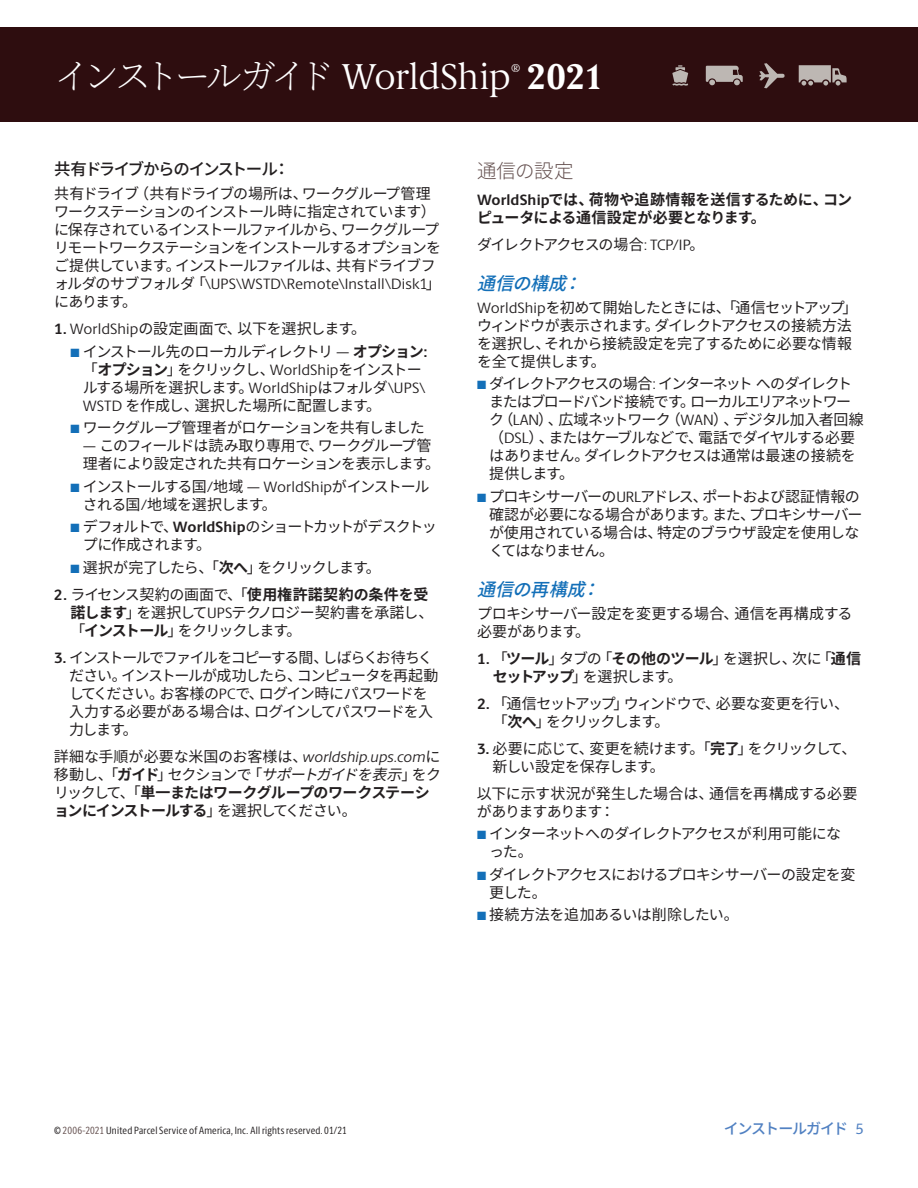
<style>
.page{position:relative;width:918px;height:1188px;background:#fff}
.page>*{position:absolute;margin:0;border:0;box-sizing:border-box;transform-origin:0 0}
.t1{font:200 36px "Noto Serif CJ Kjp";letter-spacing:-.14em;color:#fff}
.t2{font:300 19.5px "Noto Sans CJ Kjp";letter-spacing:-.01em;color:#64504f}
.t3{font:italic 500 18px "Noto Sans CJ Kjp";color:#136fb8}
.t4{font:500 16.5px "Noto Sans CJ Kjp";letter-spacing:-.095em;color:#231f20}
.t5{font:15px/18px "Noto Sans CJ Kjp";letter-spacing:-.06em;color:#231f20}
.t6{font:15px/18px "Noto Sans CJ Kjp";letter-spacing:-.08em;color:#231f20}
.t7{font:15px/18px "Noto Sans CJ Kjp";letter-spacing:-.015em;color:#231f20}
.t8{font:15px/18px "Noto Sans CJ Kjp";letter-spacing:-.02em;color:#231f20}
.t9{font:15px/18px "Noto Sans CJ Kjp";letter-spacing:-.025em;color:#231f20}
.t10{font:700 15px/18px "Noto Sans CJ Kjp";letter-spacing:-.015em;color:#231f20}
.t11{font:15px "UPS Berlingske Sans";letter-spacing:.01em;color:#231f20}
.t12{font:500 15px "Noto Sans CJ Kjp";letter-spacing:-.085em;color:#5181c2}
.t13{font:10.5px "UPS Berlingske Sans Cn";letter-spacing:.02em;color:#231f20}
.s1{font-family:"UPS Berlingske Serif Tx"}
.s2{font-family:"UPS Berlingske Serif Tx";font-weight:700}
.s3{font-family:"Noto Sans CJ Kjp"}
.s4{font-family:"UPS Berlingske Sans";font-weight:700}
.s5{font-family:"UPS Berlingske Sans"}
.s6{color:#136fb8}
.s7{font-weight:700}
.s8{font-family:"UPS Berlingske Sans";font-style:italic}
.s9{font-style:italic}
.s10{color:#64504f}
</style>
<div class="page">
<div style="left:0;top:27px;width:918px;height:95px;background:#2e0d0f"></div>
<svg style="left:672px;top:65px;width:16px;height:21px"></svg>
<svg style="left:706px;top:66px;width:37px;height:20px"></svg>
<svg style="left:759px;top:63px;width:26px;height:25px"></svg>
<svg style="left:799px;top:65px;width:48px;height:21px"></svg>
<h1 class="t1" style="left:54px;top:55px;width:551px">インストールガイド <span class="s1">WorldShip</span><sup>®</sup> <span class="s2">2021</span></h1>
<p class="t4" style="left:54px;top:160px;width:237px">共有ドライブからのインストール：</p>
<p class="t5" style="left:54px;top:185px;width:389px">共有ドライブ（共有ドライブの場所は、ワークグループ管理ワークステーションのインストール時に指定されています）に保存されているインストールファイルから、ワークグループリモートワークステーションをインストールするオプションをご提供しています。インストールファイルは、共有ドライブフ</p>
<p class="t11" style="left:54px;top:274px;width:388px"><span class="s3">ォルダのサブフォルダ「</span>\UPS\WSTD\Remote\Install\Disk1<span class="s3">」</span></p>
<p class="t5" style="left:54px;top:293px;width:85px">にあります。</p>
<p class="t8" style="left:54px;top:320px;width:314px"><span class="s4">1.</span> <span class="s5">WorldShip</span>の設定画面で、以下を選択します。</p>
<p class="t5" style="left:83px;top:342px;width:346px;text-indent:-12px"><span class="s6">■</span> インストール先のローカルディレクトリ — <span class="s7">オプション</span><span class="s4">:</span>「<span class="s7">オプション</span>」をクリックし、<span class="s5">WorldShip</span>をインストールする場所を選択します。<span class="s5">WorldShip</span>はフォルダ<span class="s5">\UPS\<br>WSTD</span> を作成し、選択した場所に配置します。</p>
<p class="t5" style="left:70px;top:419px;width:356px"><span class="s6">■</span> ワークグループ管理者がロケーションを共有しました</p>
<p class="t5" style="left:83px;top:437px;width:359px">— このフィールドは読み取り専用で、ワークグループ管理者により設定された共有ロケーションを表示します。</p>
<p class="t5" style="left:83px;top:477px;width:348px;text-indent:-12px"><span class="s6">■</span> インストールする国<span class="s5">/</span>地域 — <span class="s5">WorldShip</span>がインストールされる国<span class="s5">/</span>地域を選択します。</p>
<p class="t6" style="left:83px;top:518px;width:355px;text-indent:-12px"><span class="s6">■</span> デフォルトで、<span class="s4">WorldShip</span>のショートカットがデスクトップに作成されます。</p>
<p class="t5" style="left:70px;top:558px;width:312px"><span class="s6">■</span> 選択が完了したら、「<span class="s7">次へ</span>」をクリックします。</p>
<p class="t5" style="left:70px;top:585px;width:364px;text-indent:-16px"><span class="s4">2.</span> ライセンス契約の画面で、「<span class="s7">使用権許諾契約の条件を受諾します</span>」を選択して<span class="s5">UPS</span>テクノロジー契約書を承諾し、「<span class="s7">インストール</span>」をクリックします。</p>
<p class="t6" style="left:69px;top:648px;width:371px;text-indent:-15px"><span class="s4">3.</span> インストールでファイルをコピーする間、しばらくお待ちください。インストールが成功したら、コンピュータを再起動してください。お客様の<span class="s5">PC</span>で、ログイン時にパスワードを入力する必要がある場合は、ログインしてパスワードを入力します。</p>
<p class="t7" style="left:54px;top:747px;width:389px">詳細な手順が必要な米国のお客様は、<span class="s8">worldship.ups.com</span>に移動し、「<span class="s7">ガイド</span>」セクションで「<span class="s9">サポートガイドを表示</span>」をクリックして、「<span class="s7">単一またはワークグループのワークステーションにインストールする</span>」を選択してください。</p>
<h2 class="t2" style="left:477px;top:159px;width:98px">通信の設定</h2>
<p class="t10" style="left:477px;top:190px;width:377px"><span class="s5">WorldShip</span>では、荷物や追跡情報を送信するために、コンピュータによる通信設定が必要となります。</p>
<p class="t6" style="left:477px;top:235px;width:229px">ダイレクトアクセスの場合<span class="s5">: TCP/IP</span>。</p>
<p class="t3" style="left:477px;top:273px;width:117px">通信の構成：</p>
<p class="t5" style="left:477px;top:298px;width:382px"><span class="s5">WorldShip</span>を初めて開始したときには、「通信セットアップ」ウィンドウが表示されます。ダイレクトアクセスの接続方法を選択し、それから接続設定を完了するために必要な情報を全て提供します。</p>
<p class="t5" style="left:489px;top:375px;width:376px;text-indent:-12px"><span class="s6">■</span> ダイレクトアクセスの場合<span class="s5">:</span> インターネットへのダイレクトまたはブロードバンド接続です。ローカルエリアネットワーク（<span class="s5">LAN</span>）、広域ネットワーク（<span class="s5">WAN</span>）、デジタル加入者回線（<span class="s5">DSL</span>）、またはケーブルなどで、電話でダイヤルする必要はありません。ダイレクトアクセスは通常は最速の接続を提供します。</p>
<p class="t5" style="left:489px;top:487px;width:375px;text-indent:-12px"><span class="s6">■</span> プロキシサーバーの<span class="s5">URL</span>アドレス、ポートおよび認証情報の確認が必要になる場合があります。また、プロキシサーバーが使用されている場合は、特定のブラウザ設定を使用しなくてはなりません。</p>
<p class="t3" style="left:477px;top:579px;width:135px">通信の再構成：</p>
<p class="t9" style="left:477px;top:604px;width:377px">プロキシサーバー設定を変更する場合、通信を再構成する必要があります。</p>
<p class="t5" style="left:493px;top:649px;width:370px;text-indent:-16px"><span class="s4">1.</span> 「<span class="s7">ツール</span>」タブの「<span class="s7">その他のツール</span>」を選択し、次に「<span class="s7">通信セットアップ</span>」を選択します。</p>
<p class="t5" style="left:493px;top:694px;width:358px;text-indent:-16px"><span class="s4">2.</span> 「通信セットアップ」ウィンドウで、必要な変更を行い、「<span class="s7">次へ</span>」をクリックします。</p>
<p class="t5" style="left:492px;top:739px;width:365px;text-indent:-15px"><span class="s4">3.</span> 必要に応じて、変更を続けます。「<span class="s7">完了</span>」をクリックして、新しい設定を保存します。</p>
<p class="t8" style="left:477px;top:784px;width:382px">以下に示す状況が発生した場合は、通信を再構成する必要がありますあります：</p>
<p class="t5" style="left:489px;top:825px;width:353px;text-indent:-12px"><span class="s6">■</span> インターネットへのダイレクトアクセスが利用可能になった。</p>
<p class="t5" style="left:489px;top:865px;width:368px;text-indent:-12px"><span class="s6">■</span> ダイレクトアクセスにおけるプロキシサーバーの設定を変更した。</p>
<p class="t9" style="left:477px;top:906px;width:263px"><span class="s6">■</span> 接続方法を追加あるいは削除したい。</p>
<p class="t13" style="left:54px;top:1123px;width:294px">© <span class="s10">2006-2021</span> United Parcel Service of America, Inc. All rights reserved. 01/21</p>
<p class="t12" style="left:724px;top:1120px;width:142px">インストールガイド <span class="s5">5</span></p>
</div>
